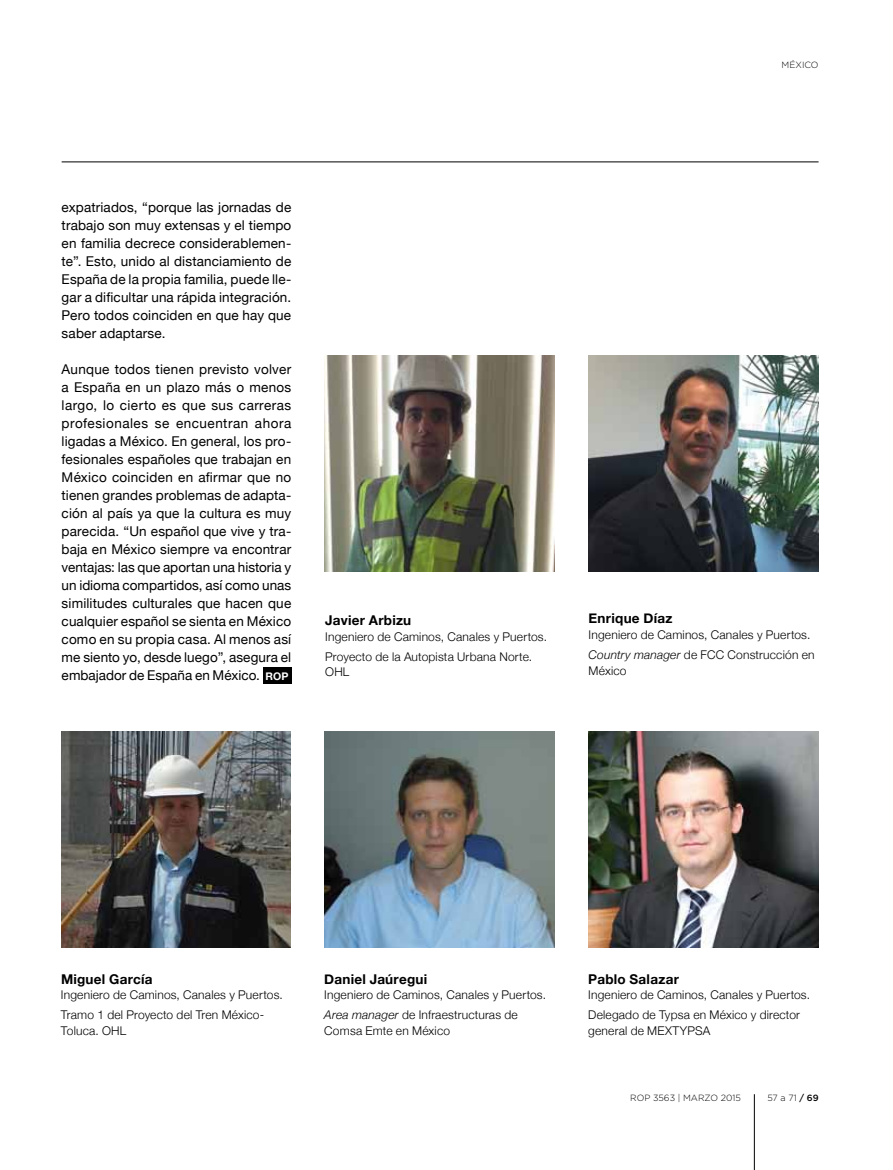
<style>
.page{position:relative;width:893px;height:1170px;background:#fff}
.page>*{position:absolute;margin:0;border:0;box-sizing:border-box;transform-origin:0 0}
.t1{font:13.5px/18px "Helvetica Neue";letter-spacing:.01em;color:#000;text-align:justify}
.t2{font:700 13.5px "Helvetica Neue";letter-spacing:.02em;color:#000}
.t3{font:300 12px/20px "Helvetica Neue";letter-spacing:.015em;color:#000}
.t4{font:300 9px "Gotham";color:#000}
.s1{font-weight:700;font-size:10.5px;color:#fff}
.s2{font-style:italic}
.s3{font-weight:500}
</style>
<div class="page">
<hr style="left:754px;top:1094px;width:1px;height:75px;background:#000">
<hr style="left:62px;top:162px;width:757px;height:1px;background:#000">
<img style="left:588px;top:731px;width:230px;height:216px">
<img style="left:324px;top:731px;width:230px;height:216px">
<img style="left:61px;top:731px;width:230px;height:216px">
<img style="left:589px;top:356px;width:229px;height:216px">
<img style="left:325px;top:356px;width:229px;height:216px">
<div style="left:263px;top:667px;width:28px;height:16px;background:#000"></div>
<p class="t4" style="left:782px;top:59px;width:38px">MÉXICO</p>
<p class="t1" style="left:62px;top:198px;width:231px">expatriados, “porque las jornadas de trabajo son muy extensas y el tiempo en familia decrece considerablemen&shy;te”. Esto, unido al distanciamiento de España de la propia familia, puede lle&shy;gar a dificultar una rápida integración.<br>Pero todos coinciden en que hay que saber adaptarse.</p>
<p class="t1" style="left:62px;top:360px;width:231px">Aunque todos tienen previsto volver a España en un plazo más o menos largo, lo cierto es que sus carreras profesionales se encuentran ahora ligadas a México. En general, los pro&shy;fesionales españoles que trabajan en México coinciden en afirmar que no tienen grandes problemas de adapta&shy;ción al país ya que la cultura es muy parecida. “Un español que vive y tra&shy;baja en México siempre va encontrar ventajas: las que aportan una historia y un idioma compartidos, así como unas similitudes culturales que hacen que cualquier español se sienta en México como en su propia casa. Al menos así me siento yo, desde luego”, asegura el embajador de España en México. <span class="s1">ROP</span></p>
<p class="t2" style="left:325px;top:611px;width:88px">Javier Arbizu</p>
<p class="t3" style="left:325px;top:626px;width:223px">Ingeniero de Caminos, Canales y Puertos.<br>Proyecto de la Autopista Urbana Norte.</p>
<p class="t3" style="left:325px;top:661px;width:26px">OHL</p>
<p class="t2" style="left:589px;top:610px;width:85px">Enrique Díaz</p>
<p class="t3" style="left:589px;top:624px;width:228px">Ingeniero de Caminos, Canales y Puertos.<br><span class="s2">Country manager</span> de FCC Construcción en</p>
<p class="t3" style="left:589px;top:660px;width:39px">México</p>
<p class="t2" style="left:61px;top:970px;width:93px">Miguel García</p>
<p class="t3" style="left:61px;top:984px;width:223px">Ingeniero de Caminos, Canales y Puertos.<br>Tramo 1 del Proyecto del Tren México-</p>
<p class="t3" style="left:61px;top:1020px;width:67px">Toluca. OHL</p>
<p class="t2" style="left:324px;top:970px;width:105px">Daniel Jaúregui</p>
<p class="t3" style="left:324px;top:984px;width:223px">Ingeniero de Caminos, Canales y Puertos.<br><span class="s2">Area manager</span> de Infraestructuras de</p>
<p class="t3" style="left:324px;top:1020px;width:127px">Comsa Emte en México</p>
<p class="t2" style="left:588px;top:970px;width:92px">Pablo Salazar</p>
<p class="t3" style="left:588px;top:984px;width:223px">Ingeniero de Caminos, Canales y Puertos.<br>Delegado de Typsa en México y director</p>
<p class="t3" style="left:588px;top:1020px;width:124px">general de MEXTYPSA</p>
<p class="t4" style="left:630px;top:1092px;width:112px">ROP 3563 | MARZO 2015</p>
<p class="t4" style="left:767px;top:1092px;width:53px">57 a 71 <span class="s3">/ 69</span></p>
</div>
